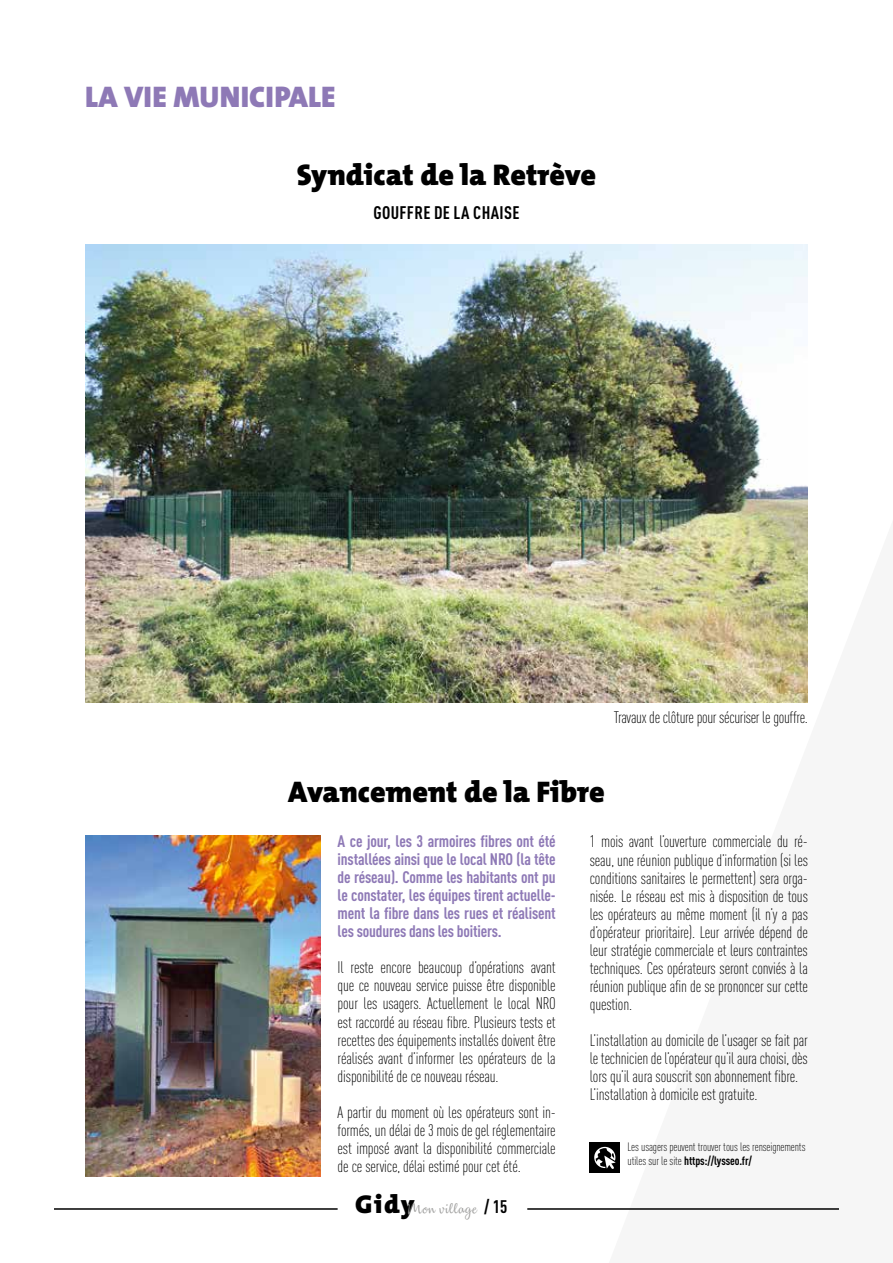
<style>
.page{position:relative;width:893px;height:1263px;background:#fff}
.page>*{position:absolute;margin:0;border:0;box-sizing:border-box;transform-origin:0 0}
.t1{font:900 30px "The Mix";color:#000}
.t2{font:900 30px "The Mix";color:#8e79b6}
.t3{font:700 condensed 18px "DIN Pro";letter-spacing:.02em;color:#000}
.t4{font:300 condensed 16.5px/18px "DIN Pro";letter-spacing:-.01em;color:#000;text-align:justify}
.t5{font:700 condensed 16.5px/18px "DIN Pro";letter-spacing:-.01em;color:#8e79b6;text-align:justify}
.t6{font:13.8px "Dulcelin";letter-spacing:.05em;color:#9d9d9c}
.t7{font:300 condensed 12px/14.4px "DIN Pro";letter-spacing:-.01em;color:#000}
.s1{font-weight:700}
.s2{font-family:"The Mix";font-weight:900;font-size:25.95px;color:#000}
.s3{font-family:"DIN Pro";font-weight:700;font-stretch:condensed;font-size:18px;color:#000}
</style>
<div class="page">
<hr style="left:54px;top:1208px;width:284px;height:2px;background:#000">
<hr style="left:527px;top:1208px;width:312px;height:2px;background:#000">
<img style="left:86px;top:836px;width:234px;height:340px">
<img style="left:86px;top:244px;width:722px;height:458px">
<div style="left:590px;top:1142px;width:30px;height:31px;background:#000"></div>
<svg style="left:594px;top:1147px;width:22px;height:22px"></svg>
<h1 class="t2" style="left:85px;top:71px;width:252px">LA VIE MUNICIPALE</h1>
<h1 class="t1" style="left:297px;top:149px;width:301px">Syndicat de la Retrève</h1>
<p class="t3" style="left:373px;top:199px;width:148px">GOUFFRE DE LA CHAISE</p>
<p class="t4" style="left:614px;top:707px;width:195px">Travaux de clôture pour sécuriser le gouffre.</p>
<h1 class="t1" style="left:288px;top:766px;width:318px">Avancement de la Fibre</h1>
<p class="t5" style="left:338px;top:831px;width:220px">A ce jour, les 3 armoires fibres ont été installées ainsi que le local NRO (la tête de réseau). Comme les habitants ont pu le constater, les équipes tirent actuelle&shy;ment la fibre dans les rues et réalisent les soudures dans les boitiers.</p>
<p class="t4" style="left:338px;top:958px;width:220px">Il reste encore beaucoup d’opérations avant que ce nouveau service puisse être disponible pour les usagers. Actuellement le local NRO est raccordé au réseau fibre. Plusieurs tests et recettes des équipements installés doivent être réalisés avant d’informer les opérateurs de la disponibilité de ce nouveau réseau.</p>
<p class="t4" style="left:338px;top:1102px;width:220px">A partir du moment où les opérateurs sont in&shy;formés, un délai de 3 mois de gel réglementaire est imposé avant la disponibilité commerciale de ce service, délai estimé pour cet été.</p>
<p class="t4" style="left:590px;top:832px;width:220px">1 mois avant l’ouverture commerciale du ré&shy;seau, une réunion publique d’information (si les conditions sanitaires le permettent) sera orga&shy;nisée. Le réseau est mis à disposition de tous les opérateurs au même moment (il n’y a pas d’opérateur prioritaire). Leur arrivée dépend de leur stratégie commerciale et leurs contraintes techniques. Ces opérateurs seront conviés à la réunion publique afin de se prononcer sur cette question.</p>
<p class="t4" style="left:590px;top:1030px;width:220px;text-align:left">L’installation au domicile de l’usager se fait par le technicien de l’opérateur qu’il aura choisi, dès lors qu’il aura souscrit son abonnement fibre.<br>L’installation à domicile est gratuite.</p>
<p class="t7" style="left:627px;top:1139px;width:179px">Les usagers peuvent trouver tous les renseignements utiles sur le site <span class="s1">https://lysseo.fr/</span></p>
<p class="t6" style="left:355px;top:1200px;width:154px"><span class="s2">Gidy</span>Mon village <span class="s3">/ 15</span></p>
</div>
